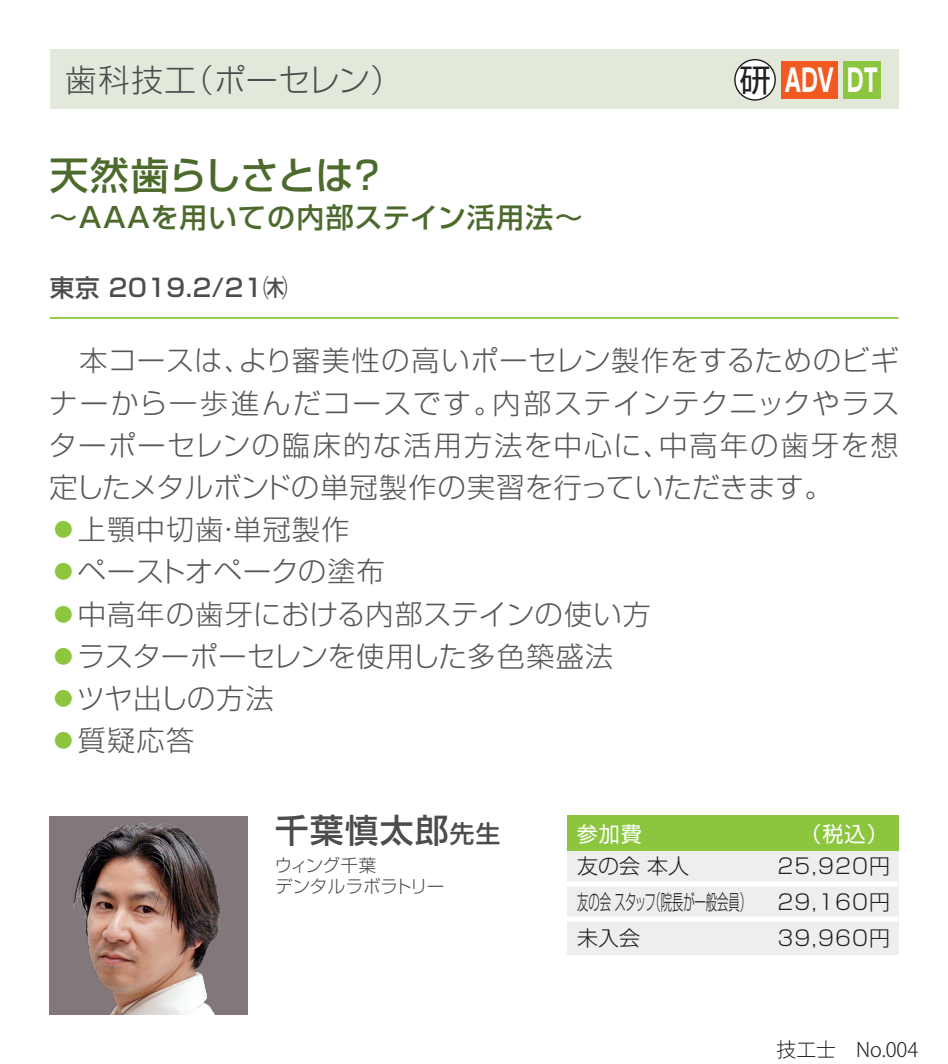
<style>
.page{position:relative;width:948px;height:1064px;background:#fff}
.page>*{position:absolute;margin:0;border:0;box-sizing:border-box;transform-origin:0 0}
.t1{font:500 38.5px "Shin Go Pro";letter-spacing:-.03em;color:#4d6a2d}
.t2{font:500 33.25px "Shin Go Pro";letter-spacing:.05em;color:#4b4c4d}
.t3{font:300 31.5px "Shin Go Pro";letter-spacing:.02em;color:#4b4c4d}
.t4{font:700 30.45px "UD Shin Go Pro";color:#fff;scale:.65 1}
.t5{font:300 28px/42px "Shin Go Pro";letter-spacing:.04em;color:#57585a;text-align:justify}
.t6{font:300 28px "Shin Go Pro";letter-spacing:.02em;color:#57585a}
.t7{font:500 28px "Shin Go Pro";letter-spacing:.04em;color:#4d6a2d}
.t8{font:500 24.5px "Shin Go Pro";letter-spacing:.025em;color:#4b4c4d}
.t9{font:300 21px/36.1px "Shin Go Pro";color:#231f20;text-align:justify}
.t10{font:21px "Shin Go Pro";color:#fff}
.t11{font:300 19.95px "Koz Go Pr 6 N";color:#231f20}
.t12{font:300 17.5px/21px "Shin Go Pro";letter-spacing:-.015em;color:#4b4c4d}
.s1{font-family:"Shin Go Pro";font-weight:400;font-size:31.5px;color:#231f20}
.s2{font-family:"Koz Go Pr 6 N";font-weight:400;color:#8bc63e}
.s3{font-size:24.5px}
</style>
<div class="page">
<hr style="left:50px;top:317px;width:848px;height:2px;background:#8bc63e">
<div style="left:50px;top:50px;width:848px;height:59px;background:#e2e8da"></div>
<div style="left:735px;top:60px;width:40px;height:40px;background:#fff;border-radius:50%"></div>
<div style="left:734px;top:59px;width:41px;height:42px;border:1px solid #231f20;border-radius:50%"></div>
<div style="left:843px;top:61px;width:38px;height:37px;background:#8bc63e"></div>
<div style="left:50px;top:815px;width:198px;height:199px;background:#82787b"></div>
<div style="left:566px;top:815px;width:332px;height:139px;background:#eeeeef"></div>
<div style="left:566px;top:815px;width:332px;height:35px;background:#8bc63e"></div>
<img style="left:50px;top:815px;width:187px;height:199px">
<div style="left:566px;top:881px;width:332px;height:5px;background:#fff"></div>
<div style="left:566px;top:916px;width:332px;height:5px;background:#fff"></div>
<div style="left:781px;top:61px;width:56px;height:37px;background:#f15921"></div>
<p class="t3" style="left:65px;top:54px;width:338px">歯科技工（ポーセレン）</p>
<p class="t4" style="left:739px;top:55px;width:214px"><span class="s1">研</span> ADV DT</p>
<h1 class="t1" style="left:50px;top:144px;width:338px">天然歯らしさとは？</h1>
<p class="t7" style="left:50px;top:195px;width:534px">～AAAを用いての内部ステイン活用法～</p>
<p class="t8" style="left:50px;top:267px;width:239px">東京 2019.2/21㈭</p>
<p class="t5" style="left:49px;top:336px;width:852px">　本コースは、より審美性の高いポーセレン製作をするためのビギナーから一歩進んだコースです。内部ステインテクニックやラスターポーセレンの臨床的な活用方法を中心に、中高年の歯牙を想定したメタルボンドの単冠製作の実習を行っていただきます。</p>
<p class="t5" style="left:50px;top:505px;width:301px"><span class="s2">●</span>上顎中切歯・単冠製作</p>
<p class="t5" style="left:50px;top:547px;width:337px"><span class="s2">●</span>ペーストオペークの塗布</p>
<p class="t5" style="left:50px;top:589px;width:602px"><span class="s2">●</span>中高年の歯牙における内部ステインの使い方</p>
<p class="t6" style="left:50px;top:633px;width:565px"><span class="s2">●</span>ラスターポーセレンを使用した多色築盛法</p>
<p class="t6" style="left:50px;top:675px;width:226px"><span class="s2">●</span>ツヤ出しの方法</p>
<p class="t5" style="left:50px;top:716px;width:146px"><span class="s2">●</span>質疑応答</p>
<p class="t2" style="left:275px;top:802px;width:226px">千葉慎太郎<span class="s3">先生</span></p>
<p class="t12" style="left:275px;top:852px;width:171px">ウィング千葉<br>デンタルラボラトリー</p>
<p class="t10" style="left:576px;top:816px;width:67px">参加費</p>
<p class="t10" style="left:800px;top:816px;width:89px">（税込）</p>
<p class="t9" style="left:577px;top:845px;width:176px;text-align:left">友の会 本人<br>友の会 スタッフ（院長が一般会員）未入会</p>
<p class="t9" style="left:777px;top:845px;width:114px">25,920円29,160円39,960円</p>
<p class="t11" style="left:776px;top:1038px;width:143px">技工士　No.004</p>
</div>
